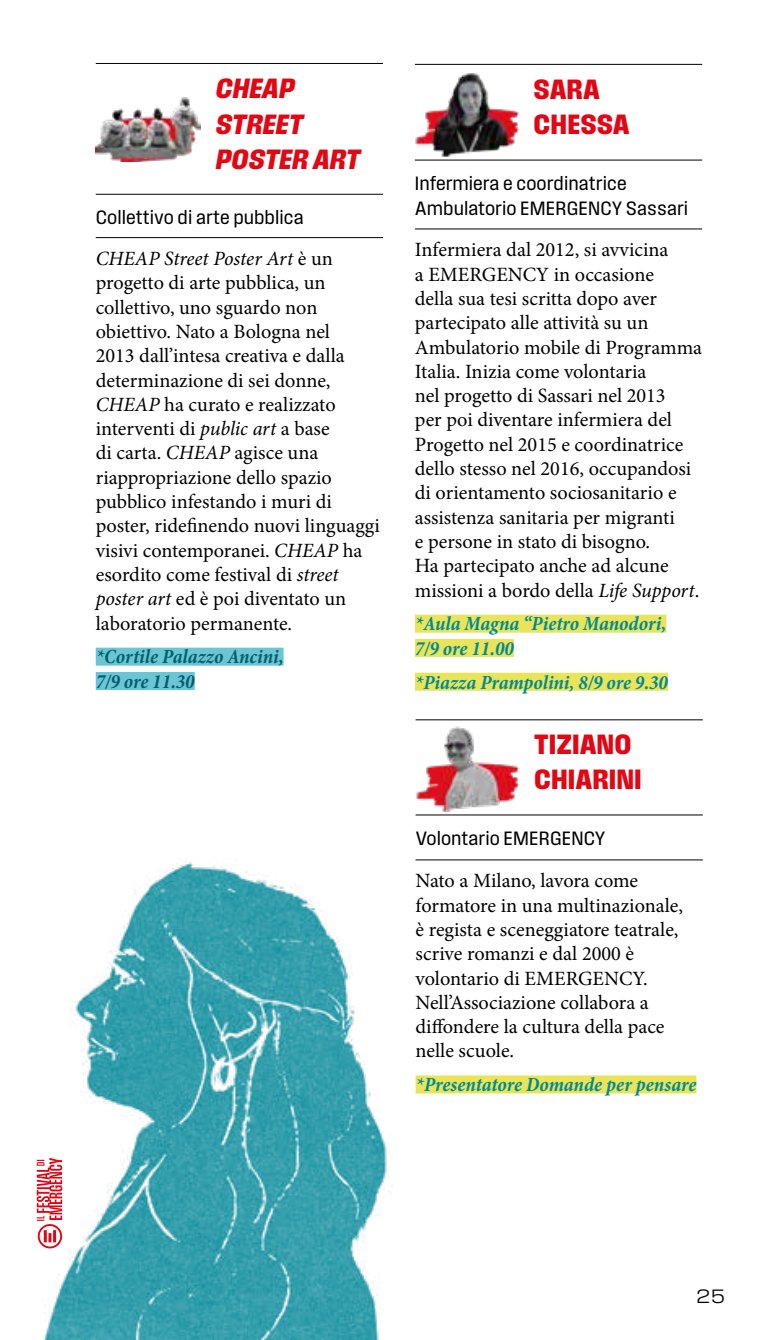
<style>
.page{position:relative;width:766px;height:1340px;background:#fff}
.page>*{position:absolute;margin:0;border:0;box-sizing:border-box;transform-origin:0 0}
.t1{font:29.25px/35.1px "Field Gothic No.55 Bold Compact";color:#e30613}
.t2{font:italic 29.25px/35.1px "Field Gothic No.55 Bold Compact";color:#e30613}
.t3{font:20.25px/24.3px "Minion Pro";color:#000}
.t4{font:italic 700 condensed 20.25px/24.3px "Minion Pro";letter-spacing:-.005em;color:#008898}
.t5{font:20.25px/24.3px "Field Gothic No.52 Reg Compact";color:#000}
.t6{font:italic 700 condensed 20.25px/24.3px "Minion Pro";color:#00616c}
.t7{font:20.25px "Field Gothic No.71 Light Wide";color:#000}
.s1{font-style:italic}
</style>
<div class="page">
<hr style="left:96px;top:63px;width:287px;height:1px;background:#000">
<hr style="left:96px;top:194px;width:287px;height:1px;background:#000">
<hr style="left:96px;top:237px;width:287px;height:1px;background:#000">
<div style="left:96px;top:647px;width:187px;height:18px;background:#6cc5d5"></div>
<div style="left:96px;top:672px;width:99px;height:18px;background:#6cc5d5"></div>
<img style="left:96px;top:97px;width:105px;height:65px">
<img style="left:415px;top:73px;width:105px;height:84px">
<hr style="left:415px;top:64px;width:287px;height:1px;background:#000">
<hr style="left:415px;top:160px;width:287px;height:1px;background:#000">
<hr style="left:415px;top:228px;width:287px;height:1px;background:#000">
<div style="left:415px;top:614px;width:251px;height:18px;background:#eae458"></div>
<div style="left:415px;top:639px;width:98px;height:18px;background:#eae458"></div>
<div style="left:415px;top:672px;width:252px;height:18px;background:#eae458"></div>
<img style="left:415px;top:720px;width:108px;height:92px">
<hr style="left:415px;top:719px;width:287px;height:1px;background:#000">
<hr style="left:415px;top:814px;width:287px;height:1px;background:#000">
<hr style="left:415px;top:859px;width:287px;height:1px;background:#000">
<div style="left:415px;top:1075px;width:281px;height:18px;background:#eae458"></div>
<img style="left:36px;top:859px;width:447px;height:480px">
<h1 class="t2" style="left:214px;top:70px;width:152px">CHEAP<br>STREET<br>POSTER ART</h1>
<p class="t5" style="left:96px;top:205px;width:209px">Collettivo di arte pubblica</p>
<p class="t3" style="left:96px;top:246px;width:286px"><span class="s1">CHEAP Street Poster Art</span> è un progetto di arte pubblica, un collettivo, uno sguardo non obiettivo. Nato a Bologna nel<br>2013 dall’intesa creativa e dalla determinazione di sei donne,<br><span class="s1">CHEAP</span> ha curato e realizzato interventi di <span class="s1">public art</span> a base<br>di carta. <span class="s1">CHEAP</span> agisce una riappropriazione dello spazio pubblico infestando i muri di poster, ridefinendo nuovi linguaggi visivi contemporanei. <span class="s1">CHEAP</span> ha esordito come festival di <span class="s1">street poster art</span> ed è poi diventato un laboratorio permanente.</p>
<p class="t6" style="left:96px;top:644px;width:189px">*Cortile Palazzo Ancini,<br>7/9 ore 11.30</p>
<h1 class="t1" style="left:533px;top:71px;width:97px">SARA<br>CHESSA</h1>
<p class="t5" style="left:415px;top:171px;width:275px">Infermiera e coordinatrice<br>Ambulatorio EMERGENCY Sassari</p>
<p class="t3" style="left:415px;top:238px;width:288px">Infermiera dal 2012, si avvicina<br>a EMERGENCY in occasione<br>della sua tesi scritta dopo aver partecipato alle attività su un<br>Ambulatorio mobile di Programma<br>Italia. Inizia come volontaria<br>nel progetto di Sassari nel 2013<br>per poi diventare infermiera del<br>Progetto nel 2015 e coordinatrice dello stesso nel 2016, occupandosi di orientamento sociosanitario e assistenza sanitaria per migranti<br>e persone in stato di bisogno.<br>Ha partecipato anche ad alcune missioni a bordo della <span class="s1">Life Support</span>.</p>
<p class="t4" style="left:415px;top:611px;width:253px">*Aula Magna “Pietro Manodori,<br>7/9 ore 11.00</p>
<p class="t4" style="left:415px;top:669px;width:254px">*Piazza Prampolini, 8/9 ore 9.30</p>
<h1 class="t1" style="left:534px;top:726px;width:109px">TIZIANO<br>CHIARINI</h1>
<p class="t5" style="left:415px;top:826px;width:191px">Volontario EMERGENCY</p>
<p class="t3" style="left:415px;top:868px;width:269px">Nato a Milano, lavora come formatore in una multinazionale, è regista e sceneggiatore teatrale, scrive romanzi e dal 2000 è volontario di EMERGENCY.<br>Nell’Associazione collabora a diffondere la cultura della pace nelle scuole.</p>
<p class="t4" style="left:415px;top:1072px;width:282px">*Presentatore Domande per pensare</p>
<p class="t7" style="left:695px;top:1285px;width:31px">25</p>
</div>
